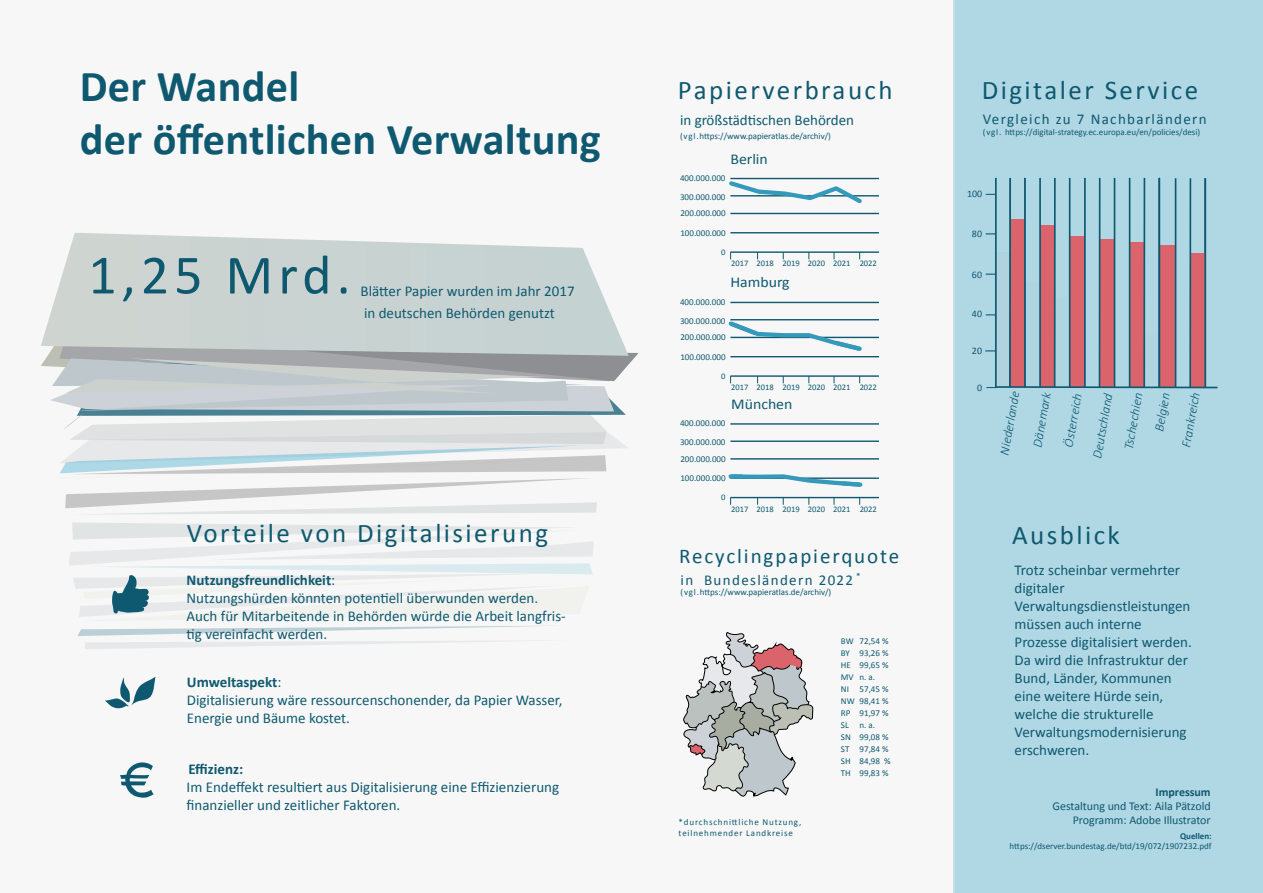
<style>
.page{position:relative;width:1263px;height:893px;background:#fff}
.page>*{position:absolute;margin:0;border:0;box-sizing:border-box;transform-origin:0 0}
.t1{font:55.95px "Calibri";color:#0f5970}
.t2{font:700 44.4px/53.2px "Calibri";letter-spacing:.005em;color:#0f5970}
.t3{font:27px "Calibri";letter-spacing:.09em;color:#0f5970}
.t4{font:21px "Calibri";letter-spacing:.09em;color:#0f5970}
.t5{font:15px/18px "Calibri";color:#0f5970}
.t6{font:15px "Calibri";letter-spacing:.09em;color:#0f5970}
.t7{font:15px "Calibri";color:#0f5970;scale:1.05 1}
.t8{font:700 15px "Calibri";color:#0f5970}
.t9{font:italic 300 13.35px "Calibri";color:#0f5970}
.t10{font:12px/14.4px "Calibri";letter-spacing:-.005em;color:#0f5970;text-align:right}
.t11{font:700 12px "Calibri";letter-spacing:-.005em;color:#0f5970}
.t12{font:9.9px "Calibri";color:#0f5970}
.t13{font:9px/12px "Calibri";letter-spacing:-.005em;color:#0f5970}
.t14{font:9px/10.8px "Calibri";letter-spacing:.09em;color:#0f5970}
.t15{font:700 9px "Calibri";letter-spacing:-.005em;color:#0f5970}
.t16{font:8.55px "Calibri";letter-spacing:-.005em;color:#0f5970}
.s1{font-weight:700}
</style>
<div class="page">
<div style="left:953px;top:0;width:310px;height:893px;background:#b0d7e4"></div>
<div style="left:0;top:0;width:954px;height:893px;background:#f6f7f6"></div>
<svg style="left:985px;top:178px;width:233px;height:211px"></svg>
<svg style="left:42px;top:233px;width:580px;height:108px;background:#cfd7d5"></svg>
<svg style="left:41px;top:341px;width:598px;height:173px"></svg>
<svg style="left:120px;top:762px;width:34px;height:36px"></svg>
<svg style="left:69px;top:522px;width:525px;height:127px"></svg>
<svg style="left:105px;top:677px;width:50px;height:31px"></svg>
<hr style="left:730px;top:423px;width:149px;height:2px;background:#0f5970">
<hr style="left:730px;top:441px;width:149px;height:1px;background:#0f5970">
<hr style="left:730px;top:458px;width:149px;height:2px;background:#0f5970">
<hr style="left:730px;top:477px;width:149px;height:2px;background:#0f5970">
<hr style="left:730px;top:497px;width:149px;height:1px;background:#0f5970">
<hr style="left:730px;top:302px;width:149px;height:1px;background:#0f5970">
<hr style="left:730px;top:319px;width:149px;height:1px;background:#0f5970">
<hr style="left:730px;top:337px;width:149px;height:1px;background:#0f5970">
<hr style="left:730px;top:356px;width:149px;height:1px;background:#0f5970">
<hr style="left:730px;top:375px;width:149px;height:2px;background:#0f5970">
<hr style="left:730px;top:178px;width:149px;height:1px;background:#0f5970">
<hr style="left:730px;top:195px;width:149px;height:2px;background:#0f5970">
<hr style="left:730px;top:213px;width:149px;height:1px;background:#0f5970">
<hr style="left:730px;top:232px;width:149px;height:1px;background:#0f5970">
<hr style="left:730px;top:251px;width:149px;height:2px;background:#0f5970">
<svg style="left:683px;top:632px;width:130px;height:166px"></svg>
<svg style="left:729px;top:178px;width:136px;height:26px"></svg>
<svg style="left:728px;top:319px;width:137px;height:32px"></svg>
<svg style="left:728px;top:474px;width:137px;height:13px"></svg>
<h2 class="t2" style="left:80px;top:58px;width:523px">Der Wandel<br>der öffentlichen Verwaltung</h2>
<h1 class="t1" style="left:88px;top:236px;width:264px">1,25 Mrd.</h1>
<p class="t5" style="left:361px;top:280px;width:216px;line-height:21.8px">Blätter Papier wurden im Jahr 2017 in deutschen Behörden genutzt</p>
<h3 class="t3" style="left:187px;top:514px;width:363px">Vorteile von Digitalisierung</h3>
<p class="t5" style="left:187px;top:571px;width:381px"><span class="s1">Nutzungsfreundlichkeit</span>:<br>Nutzungshürden könnten potentiell überwunden werden.<br>Auch für Mitarbeitende in Behörden würde die Arbeit langfris&shy;tig vereinfacht werden.</p>
<p class="t5" style="left:187px;top:672px;width:377px"><span class="s1">Umweltaspekt</span>:<br>Digitalisierung wäre ressourcenschonender, da Papier Wasser,<br>Energie und Bäume kostet.</p>
<p class="t8" style="left:188px;top:759px;width:56px">Effizienz:</p>
<p class="t5" style="left:187px;top:778px;width:374px">Im Endeffekt resultiert aus Digitalisierung eine Effizienzierung finanzieller und zeitlicher Faktoren.</p>
<h3 class="t3" style="left:678px;top:71px;width:216px">Papierverbrauch</h3>
<p class="t5" style="left:680px;top:111px;width:175px">in größstädtischen Behörden</p>
<p class="t13" style="left:680px;top:129px;width:152px">(vgl.https://www.papieratlas.de/archiv/)</p>
<p class="t7" style="left:730px;top:148px;width:37px">Berlin</p>
<p class="t13" style="left:680px;top:169px;width:47px;line-height:18.6px">400.000.000<br>300.000.000</p>
<p class="t13" style="left:680px;top:207px;width:47px">200.000.000</p>
<p class="t16" style="left:721px;top:246px;width:6px">0</p>
<p class="t13" style="left:680px;top:227px;width:47px">100.000.000</p>
<p class="t16" style="left:731px;top:257px;width:147px">2017 2018 2019 2020 2021 2022</p>
<p class="t7" style="left:730px;top:272px;width:58px">Hamburg</p>
<p class="t13" style="left:680px;top:292px;width:47px;line-height:18.6px">400.000.000<br>300.000.000</p>
<p class="t13" style="left:680px;top:331px;width:47px">200.000.000</p>
<p class="t16" style="left:721px;top:370px;width:6px">0</p>
<p class="t13" style="left:680px;top:351px;width:47px">100.000.000</p>
<p class="t16" style="left:731px;top:381px;width:147px">2017 2018 2019 2020 2021 2022</p>
<p class="t7" style="left:731px;top:393px;width:60px">München</p>
<p class="t13" style="left:680px;top:414px;width:47px;line-height:18.6px">400.000.000<br>300.000.000</p>
<p class="t13" style="left:680px;top:453px;width:47px">200.000.000</p>
<p class="t16" style="left:721px;top:491px;width:6px">0</p>
<p class="t13" style="left:680px;top:472px;width:47px">100.000.000</p>
<p class="t16" style="left:731px;top:503px;width:147px">2017 2018 2019 2020 2021 2022</p>
<h3 class="t4" style="left:679px;top:541px;width:222px">Recyclingpapierquote</h3>
<p class="t13" style="left:856px;top:570px;width:6px">*</p>
<p class="t6" style="left:680px;top:569px;width:174px">in Bundesländern 2022</p>
<p class="t13" style="left:680px;top:586px;width:152px">(vgl.https://www.papieratlas.de/archiv/)</p>
<p class="t14" style="left:679px;top:816px;width:124px">*durchschnittliche Nutzung, teilnehmender Landkreise</p>
<p class="t13" style="left:859px;top:634px;width:33px">72,54 %<br>93,26 %<br>99,65 % n. a.<br>57,45 %<br>98,41 %<br>91,97 % n. a.<br>99,08 %<br>97,84 %<br>84,98 %<br>99,83 %</p>
<p class="t13" style="left:841px;top:634px;width:15px">BW<br>BY<br>HE<br>MV<br>NI<br>NW<br>RP<br>SL<br>SN<br>ST<br>SH<br>TH</p>
<h3 class="t3" style="left:982px;top:72px;width:218px">Digitaler Service</h3>
<p class="t6" style="left:983px;top:109px;width:225px">Vergleich zu 7 Nachbarländern</p>
<p class="t13" style="left:983px;top:126px;width:219px">(vgl. https://digital-strategy.ec.europa.eu/en/policies/desi)</p>
<p class="t12" style="left:967px;top:187px;width:17px">100</p>
<p class="t12" style="left:972px;top:227px;width:12px">80</p>
<p class="t12" style="left:972px;top:267px;width:12px">60</p>
<p class="t12" style="left:972px;top:307px;width:12px">40</p>
<p class="t12" style="left:972px;top:344px;width:12px">20</p>
<p class="t12" style="left:977px;top:381px;width:7px">0</p>
<p class="t9" style="left:996px;top:453px;width:66px;rotate:-80deg">Niederlande</p>
<p class="t9" style="left:1089px;top:457px;width:68px;rotate:-80deg">Deutschland</p>
<p class="t9" style="left:1029px;top:446px;width:57px;rotate:-80deg">Dänemark</p>
<p class="t9" style="left:1060px;top:446px;width:56px;rotate:-80deg">Österreich</p>
<p class="t9" style="left:1120px;top:448px;width:59px;rotate:-80deg">Tschechien</p>
<p class="t9" style="left:1178px;top:446px;width:57px;rotate:-80deg">Frankreich</p>
<p class="t9" style="left:1151px;top:430px;width:40px;rotate:-80deg">Belgien</p>
<h3 class="t3" style="left:1012px;top:517px;width:109px">Ausblick</h3>
<p class="t5" style="left:1014px;top:561px;width:179px">Trotz scheinbar vermehrter digitaler<br>Verwaltungsdienstleistungen müssen auch interne<br>Prozesse digitalisiert werden.<br>Da wird die Infrastruktur der<br>Bund, Länder, Kommunen eine weitere Hürde sein, welche die strukturelle<br>Verwaltungsmodernisierung erschweren.</p>
<p class="t11" style="left:1156px;top:783px;width:57px">Impressum</p>
<p class="t10" style="left:1053px;top:798px;width:160px">Gestaltung und Text: Aila Pätzold<br>Programm: Adobe Illustrator</p>
<p class="t15" style="left:1180px;top:829px;width:33px">Quellen:</p>
<p class="t13" style="left:1010px;top:840px;width:204px">https://dserver.bundestag.de/btd/19/072/1907232.pdf</p>
</div>
